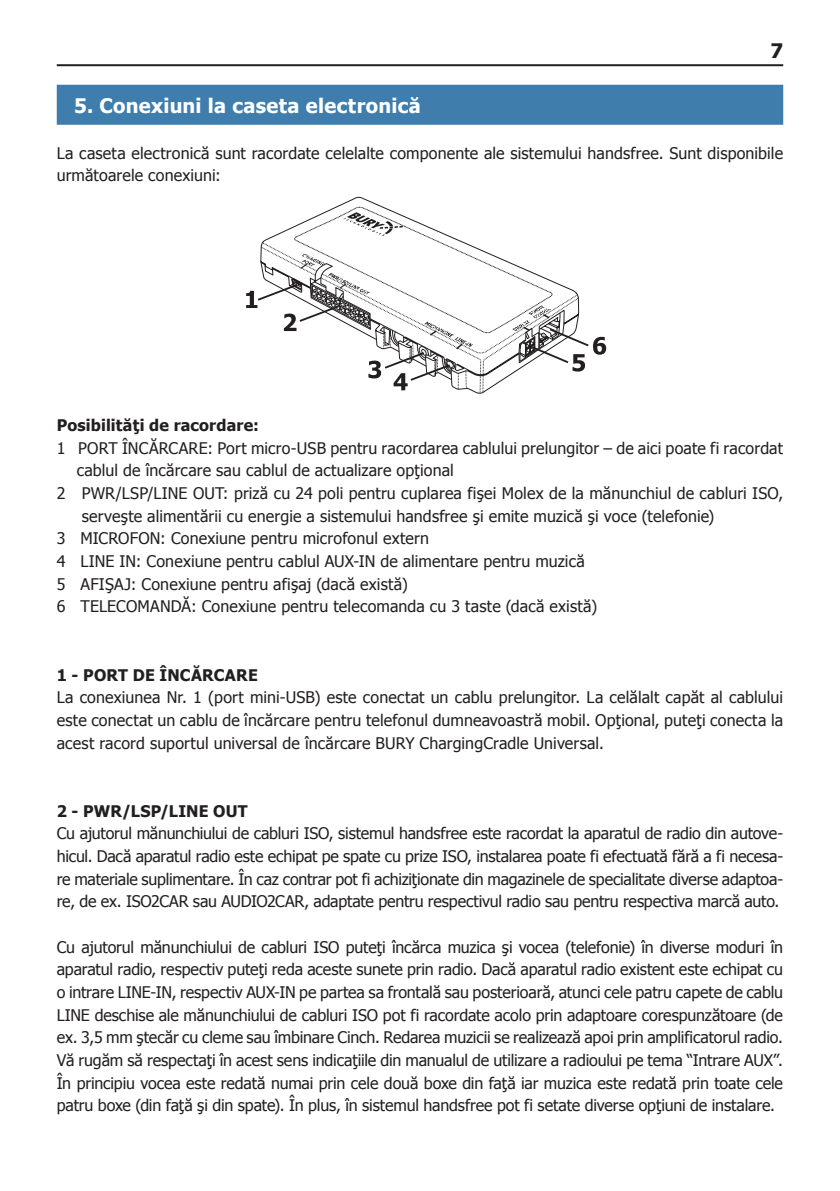
<style>
.page{position:relative;width:840px;height:1191px;background:#fff}
.page>*{position:absolute;margin:0;border:0;box-sizing:border-box;transform-origin:0 0}
.t1{font:700 20px "Tahoma";letter-spacing:.015em;color:#fff}
.t2{font:700 20px "Tahoma";color:#231f20}
.t3{font:16px/22.6px "Tahoma";letter-spacing:.01em;color:#231f20;text-align:justify}
.t4{font:700 16px "Tahoma";letter-spacing:.01em;color:#231f20}
</style>
<div class="page">
<hr style="left:57px;top:64px;width:725px;height:2px;background:#231f20">
<div style="left:57px;top:85px;width:725px;height:40px;background:#3f7dad"></div>
<svg style="left:246px;top:206px;width:360px;height:188px"></svg>
<p class="t2" style="left:770px;top:37px;width:14px">7</p>
<p class="t1" style="left:74px;top:92px;width:348px">5. Conexiuni la caseta electronică</p>
<p class="t3" style="left:57px;top:141px;width:727px">La caseta electronică sunt racordate celelalte componente ale sistemului handsfree. Sunt disponibile următoarele conexiuni:</p>
<p class="t4" style="left:57px;top:414px;width:204px">Posibilităţi de racordare:</p>
<p class="t3" style="left:57px;top:436px;width:727px">1 PORT ÎNCĂRCARE: Port micro-USB pentru racordarea cablului prelungitor – de aici poate fi racordat</p>
<p class="t3" style="left:77px;top:458px;width:378px">cablul de încărcare sau cablul de actualizare opţional</p>
<p class="t3" style="left:57px;top:481px;width:727px">2 PWR/LSP/LINE OUT: priză cu 24 poli pentru cuplarea fişei Molex de la mănunchiul de cabluri ISO,</p>
<p class="t3" style="left:82px;top:504px;width:633px">serveşte alimentării cu energie a sistemului handsfree şi emite muzică şi voce (telefonie)</p>
<p class="t3" style="left:57px;top:526px;width:373px">3 MICROFON: Conexiune pentru microfonul extern</p>
<p class="t3" style="left:57px;top:549px;width:529px">4 LINE IN: Conexiune pentru cablul AUX-IN de alimentare pentru muzică</p>
<p class="t3" style="left:57px;top:572px;width:352px">5 AFIŞAJ: Conexiune pentru afişaj (dacă există)</p>
<p class="t3" style="left:57px;top:594px;width:542px">6 TELECOMANDĂ: Conexiune pentru telecomanda cu 3 taste (dacă există)</p>
<p class="t4" style="left:57px;top:663px;width:202px">1 - PORT DE ÎNCĂRCARE</p>
<p class="t3" style="left:57px;top:685px;width:727px">La conexiunea Nr. 1 (port mini-USB) este conectat un cablu prelungitor. La celălalt capăt al cablului este conectat un cablu de încărcare pentru telefonul dumneavoastră mobil. Opţional, puteţi conecta la acest racord suportul universal de încărcare BURY ChargingCradle Universal.</p>
<p class="t4" style="left:57px;top:799px;width:192px">2 - PWR/LSP/LINE OUT</p>
<p class="t3" style="left:57px;top:821px;width:727px">Cu ajutorul mănunchiului de cabluri ISO, sistemul handsfree este racordat la aparatul de radio din autove&shy;hicul. Dacă aparatul radio este echipat pe spate cu prize ISO, instalarea poate fi efectuată fără a fi necesa&shy;re materiale suplimentare. În caz contrar pot fi achiziţionate din magazinele de specialitate diverse adaptoa&shy;re, de ex. ISO2CAR sau AUDIO2CAR, adaptate pentru respectivul radio sau pentru respectiva marcă auto.</p>
<p class="t3" style="left:57px;top:934px;width:727px">Cu ajutorul mănunchiului de cabluri ISO puteţi încărca muzica şi vocea (telefonie) în diverse moduri în aparatul radio, respectiv puteţi reda aceste sunete prin radio. Dacă aparatul radio existent este echipat cu o intrare LINE-IN, respectiv AUX-IN pe partea sa frontală sau posterioară, atunci cele patru capete de cablu LINE deschise ale mănunchiului de cabluri ISO pot fi racordate acolo prin adaptoare corespunzătoare (de ex. 3,5 mm ştecăr cu cleme sau îmbinare Cinch. Redarea muzicii se realizează apoi prin amplificatorul radio.<br>Vă rugăm să respectaţi în acest sens indicaţiile din manualul de utilizare a radioului pe tema “Intrare AUX”.<br>În principiu vocea este redată numai prin cele două boxe din faţă iar muzica este redată prin toate cele patru boxe (din faţă şi din spate). În plus, în sistemul handsfree pot fi setate diverse opţiuni de instalare.</p>
</div>
